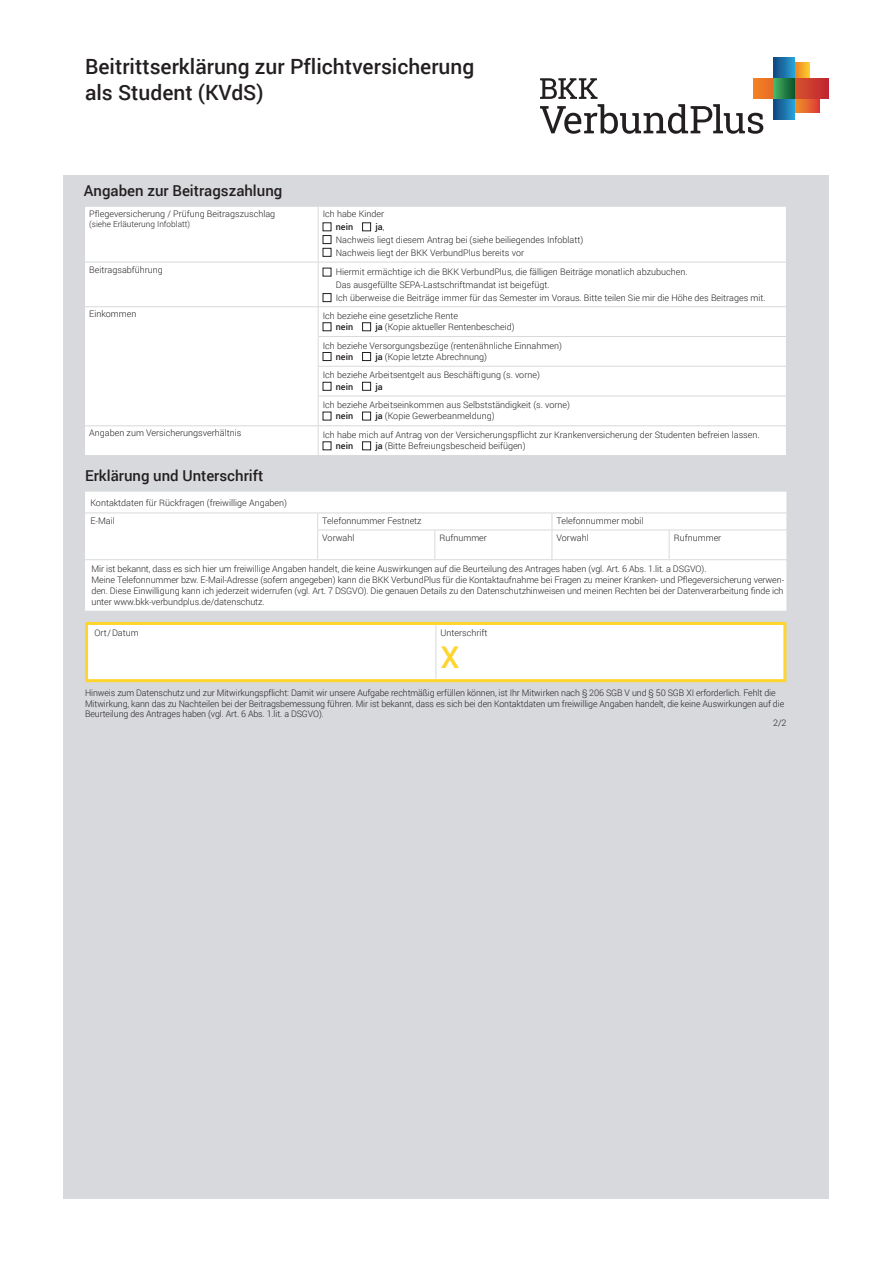
<style>
.page{position:relative;width:893px;height:1263px;background:#fff}
.page>*{position:absolute;margin:0;border:0;box-sizing:border-box;transform-origin:0 0}
.t1{font:500 30px "Roboto";color:#ffd42c}
.t2{font:500 21px/25.5px "Roboto";color:#231f20}
.t3{font:500 15px "Roboto";color:#231f20}
.t4{font:300 9px/10.8px "Roboto";color:#231f20}
.t5{font:500 9px "Roboto";color:#231f20}
.t6{font:300 8.25px "Roboto";color:#231f20}
.s1{font-weight:300}
.s2{font-weight:500}
</style>
<div class="page">
<div style="left:64px;top:175px;width:765px;height:1024px;background:#d8d9dc"></div>
<svg style="left:540px;top:78px;width:223px;height:56px"></svg>
<svg style="left:794px;top:99px;width:25px;height:14px"></svg>
<svg style="left:794px;top:63px;width:16px;height:15px"></svg>
<svg style="left:753px;top:78px;width:76px;height:21px"></svg>
<div style="left:774px;top:58px;width:20px;height:62px;background:linear-gradient(to right,#124982,#279ad0)"></div>
<div style="left:774px;top:78px;width:20px;height:21px;background:linear-gradient(to right,#46b164,#0e5c2f)"></div>
<div style="left:85px;top:492px;width:701px;height:119px;background:#fff"></div>
<hr style="left:85px;top:513px;width:233px;height:1px;background:#d8d9dc">
<hr style="left:318px;top:513px;width:117px;height:1px;background:#d8d9dc">
<hr style="left:435px;top:513px;width:117px;height:1px;background:#d8d9dc">
<hr style="left:552px;top:513px;width:117px;height:1px;background:#d8d9dc">
<hr style="left:669px;top:513px;width:117px;height:1px;background:#d8d9dc">
<hr style="left:317px;top:530px;width:118px;height:1px;background:#d8d9dc">
<svg style="left:317px;top:514px;width:1px;height:45px"></svg>
<hr style="left:435px;top:530px;width:117px;height:1px;background:#d8d9dc">
<svg style="left:434px;top:530px;width:1px;height:29px"></svg>
<hr style="left:552px;top:530px;width:117px;height:1px;background:#d8d9dc">
<svg style="left:552px;top:513px;width:1px;height:46px"></svg>
<hr style="left:669px;top:530px;width:117px;height:1px;background:#d8d9dc">
<svg style="left:669px;top:530px;width:1px;height:29px"></svg>
<hr style="left:85px;top:559px;width:233px;height:1px;background:#d8d9dc">
<hr style="left:318px;top:559px;width:117px;height:1px;background:#d8d9dc">
<hr style="left:435px;top:559px;width:117px;height:1px;background:#d8d9dc">
<hr style="left:552px;top:559px;width:117px;height:1px;background:#d8d9dc">
<hr style="left:669px;top:559px;width:117px;height:1px;background:#d8d9dc">
<div style="left:88px;top:625px;width:695px;height:54px;background:#fff"></div>
<hr style="left:435px;top:625px;width:1px;height:54px;background:#d8d9dc">
<hr style="left:85px;top:622px;width:351px;height:3px;background:#ffd42c">
<hr style="left:85px;top:625px;width:3px;height:54px;background:#ffd42c">
<hr style="left:436px;top:622px;width:350px;height:3px;background:#ffd42c">
<hr style="left:783px;top:625px;width:3px;height:54px;background:#ffd42c">
<hr style="left:85px;top:679px;width:351px;height:3px;background:#ffd42c">
<hr style="left:436px;top:679px;width:350px;height:3px;background:#ffd42c">
<div style="left:85px;top:207px;width:701px;height:248px;background:#fff"></div>
<hr style="left:318px;top:207px;width:1px;height:55px;background:#d8d9dc">
<hr style="left:318px;top:262px;width:1px;height:44px;background:#d8d9dc">
<svg style="left:318px;top:307px;width:1px;height:29px"></svg>
<hr style="left:318px;top:336px;width:1px;height:30px;background:#d8d9dc">
<hr style="left:318px;top:366px;width:1px;height:30px;background:#d8d9dc">
<svg style="left:318px;top:397px;width:1px;height:58px"></svg>
<hr style="left:318px;top:336px;width:468px;height:1px;background:#d8d9dc">
<hr style="left:318px;top:366px;width:468px;height:1px;background:#d8d9dc">
<hr style="left:318px;top:396px;width:468px;height:1px;background:#d8d9dc">
<hr style="left:85px;top:306px;width:233px;height:1px;background:#d8d9dc">
<hr style="left:318px;top:306px;width:468px;height:1px;background:#d8d9dc">
<hr style="left:85px;top:262px;width:233px;height:1px;background:#d8d9dc">
<hr style="left:318px;top:262px;width:468px;height:1px;background:#d8d9dc">
<hr style="left:85px;top:425px;width:233px;height:1px;background:#d8d9dc">
<hr style="left:318px;top:425px;width:468px;height:1px;background:#d8d9dc">
<div style="left:362px;top:223px;width:9px;height:8px;border:1px solid #231f20"></div>
<div style="left:323px;top:235px;width:8px;height:9px;border:1px solid #231f20"></div>
<div style="left:323px;top:248px;width:8px;height:9px;border:1px solid #231f20"></div>
<div style="left:323px;top:293px;width:8px;height:9px;border:1px solid #231f20"></div>
<div style="left:323px;top:322px;width:8px;height:9px;border:1px solid #231f20"></div>
<div style="left:362px;top:322px;width:9px;height:9px;border:1px solid #231f20"></div>
<div style="left:323px;top:352px;width:8px;height:9px;border:1px solid #231f20"></div>
<div style="left:362px;top:352px;width:9px;height:9px;border:1px solid #231f20"></div>
<div style="left:323px;top:382px;width:8px;height:8px;border:1px solid #231f20"></div>
<div style="left:362px;top:382px;width:9px;height:8px;border:1px solid #231f20"></div>
<div style="left:362px;top:412px;width:9px;height:8px;border:1px solid #231f20"></div>
<div style="left:362px;top:442px;width:9px;height:8px;border:1px solid #231f20"></div>
<p class="t2" style="left:85px;top:53px;width:391px">Beitrittserklärung zur Pflichtversicherung als Student (KVdS)</p>
<p class="t3" style="left:84px;top:181px;width:200px">Angaben zur Beitragszahlung</p>
<p class="t4" style="left:89px;top:209px;width:187px">Pflegeversicherung / Prüfung Beitragszuschlag</p>
<p class="t6" style="left:89px;top:219px;width:102px">(siehe Erläuterung Infoblatt)</p>
<p class="t4" style="left:323px;top:209px;width:63px">Ich habe Kinder</p>
<p class="t5" style="left:336px;top:221px;width:19px">nein</p>
<p class="t5" style="left:375px;top:221px;width:10px">ja<span class="s1">,</span></p>
<p class="t4" style="left:336px;top:234px;width:249px">Nachweis liegt diesem Antrag bei (siehe beiliegendes Infoblatt)</p>
<p class="t4" style="left:336px;top:247px;width:190px">Nachweis liegt der BKK VerbundPlus bereits vor</p>
<p class="t4" style="left:89px;top:264px;width:75px">Beitragsabführung</p>
<p class="t4" style="left:336px;top:266px;width:353px;line-height:12.8px">Hiermit ermächtige ich die BKK VerbundPlus, die fälligen Beiträge monatlich abzubuchen.<br>Das ausgefüllte SEPA-Lastschriftmandat ist beigefügt.</p>
<p class="t4" style="left:336px;top:292px;width:431px">Ich überweise die Beiträge immer für das Semester im Voraus. Bitte teilen Sie mir die Höhe des Beitrages mit.</p>
<p class="t4" style="left:89px;top:308px;width:49px">Einkommen</p>
<p class="t4" style="left:323px;top:310px;width:137px">Ich beziehe eine gesetzliche Rente</p>
<p class="t5" style="left:336px;top:321px;width:19px">nein</p>
<p class="t4" style="left:375px;top:321px;width:141px"><span class="s2">ja</span> (Kopie aktueller Rentenbescheid)</p>
<p class="t4" style="left:323px;top:340px;width:241px">Ich beziehe Versorgungsbezüge (rentenähnliche Einnahmen)</p>
<p class="t5" style="left:336px;top:350px;width:19px">nein</p>
<p class="t4" style="left:375px;top:351px;width:113px"><span class="s2">ja</span> (Kopie letzte Abrechnung)</p>
<p class="t4" style="left:323px;top:369px;width:219px">Ich beziehe Arbeitsentgelt aus Beschäftigung (s. vorne)</p>
<p class="t5" style="left:336px;top:380px;width:19px">nein</p>
<p class="t5" style="left:375px;top:380px;width:9px">ja</p>
<p class="t4" style="left:323px;top:399px;width:249px">Ich beziehe Arbeitseinkommen aus Selbstständigkeit (s. vorne)</p>
<p class="t5" style="left:336px;top:410px;width:19px">nein</p>
<p class="t4" style="left:375px;top:411px;width:121px"><span class="s2">ja</span> (Kopie Gewerbeanmeldung)</p>
<p class="t4" style="left:89px;top:428px;width:154px">Angaben zum Versicherungsverhältnis</p>
<p class="t4" style="left:323px;top:429px;width:438px">Ich habe mich auf Antrag von der Versicherungspflicht zur Krankenversicherung der Studenten befreien lassen.</p>
<p class="t5" style="left:336px;top:440px;width:19px">nein</p>
<p class="t4" style="left:375px;top:440px;width:152px"><span class="s2">ja</span> (Bitte Befreiungsbescheid beifügen)</p>
<p class="t3" style="left:85px;top:466px;width:180px">Erklärung und Unterschrift</p>
<p class="t4" style="left:90px;top:497px;width:198px">Kontaktdaten für Rückfragen (freiwillige Angaben)</p>
<p class="t4" style="left:90px;top:515px;width:26px">E-Mail</p>
<p class="t4" style="left:322px;top:515px;width:101px">Telefonnummer Festnetz</p>
<p class="t4" style="left:557px;top:515px;width:89px">Telefonnummer mobil</p>
<p class="t4" style="left:322px;top:532px;width:34px">Vorwahl</p>
<p class="t4" style="left:439px;top:532px;width:49px">Rufnummer</p>
<p class="t4" style="left:557px;top:532px;width:34px">Vorwahl</p>
<p class="t4" style="left:674px;top:532px;width:49px">Rufnummer</p>
<p class="t4" style="left:91px;top:564px;width:617px">Mir ist bekannt, dass es sich hier um freiwillige Angaben handelt, die keine Auswirkungen auf die Beurteilung des Antrages haben (vgl. Art. 6 Abs. 1.lit. a DSGVO).</p>
<p class="t4" style="left:91px;top:574px;width:694px;text-align:justify">Meine Telefonnummer bzw. E-Mail-Adresse (sofern angegeben) kann die BKK VerbundPlus für die Kontaktaufnahme bei Fragen zu meiner Kranken- und Pflegeversicherung verwen&shy;den. Diese Einwilligung kann ich jederzeit widerrufen (vgl. Art. 7 DSGVO). Die genauen Details zu den Datenschutzhinweisen und meinen Rechten bei der Datenverarbeitung finde ich unter www.bkk-verbundplus.de/datenschutz.</p>
<p class="t4" style="left:94px;top:627px;width:46px">Ort / Datum</p>
<p class="t4" style="left:440px;top:627px;width:49px">Unterschrift</p>
<p class="t1" style="left:440px;top:636px;width:21px">X</p>
<p class="t4" style="left:85px;top:687px;width:701px">Hinweis zum Datenschutz und zur Mitwirkungspflicht: Damit wir unsere Aufgabe rechtmäßig erfüllen können, ist Ihr Mitwirken nach § 206 SGB V und § 50 SGB XI erforderlich. Fehlt die<br>Mitwirkung, kann das zu Nachteilen bei der Beitragsbemessung führen. Mir ist bekannt, dass es sich bei den Kontaktdaten um freiwillige Angaben handelt, die keine Auswirkungen auf die<br>Beurteilung des Antrages haben (vgl. Art. 6 Abs. 1.lit. a DSGVO).</p>
<p class="t4" style="left:773px;top:717px;width:15px">2/2</p>
</div>
